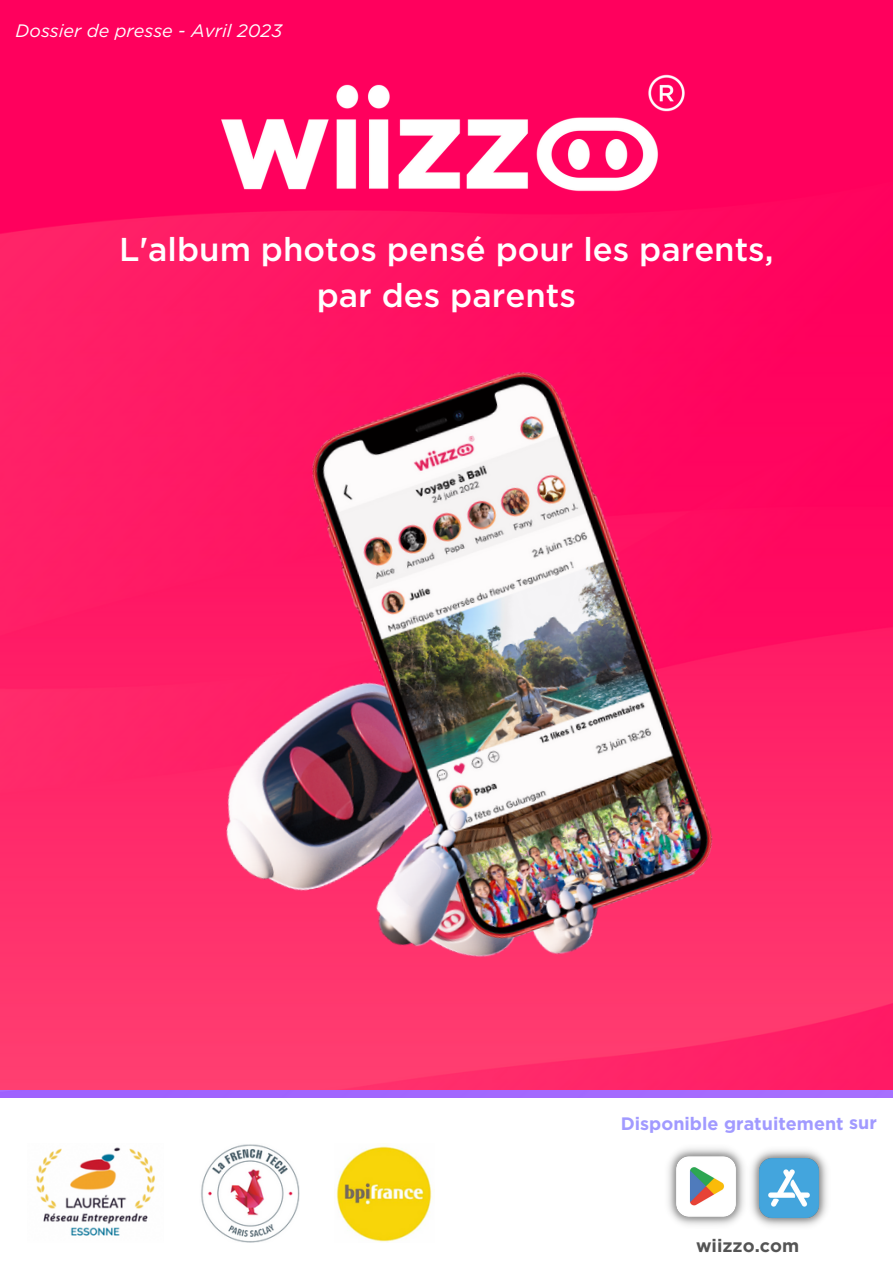
<style>
.page{position:relative;width:893px;height:1264px;background:#fff}
.page>*{position:absolute;margin:0;border:0;box-sizing:border-box;transform-origin:0 0}
.t1{font:500 33px/46px "Gotham";color:#fff;text-align:center}
.t2{font:italic 18px "Gotham";color:#fefefe}
.t3{font:700 18px "Gotham";letter-spacing:-.005em;color:#a19aff}
.t4{font:700 18px "Gotham";color:#545454}
</style>
<div class="page">
<img style="left:0;top:0;width:892px;height:1090px">
<img style="left:179px;top:55px;width:535px;height:163px">
<img style="left:336px;top:1146px;width:96px;height:96px">
<img style="left:201px;top:1144px;width:98px;height:98px">
<div style="left:0;top:1090px;width:892px;height:7px;background:#a267fe"></div>
<img style="left:36px;top:1147px;width:119px;height:89px">
<img style="left:668px;top:1148px;width:76px;height:78px">
<img style="left:751px;top:1150px;width:76px;height:77px">
<img style="left:99px;top:328px;width:694px;height:752px">
<p class="t2" style="left:16px;top:23px;width:268px">Dossier de presse - Avril 2023</p>
<p class="t1" style="left:119px;top:227px;width:656px">L'album photos pensé pour les parents, par des parents</p>
<p class="t3" style="left:620px;top:1115px;width:258px">Disponible gratuitement sur</p>
<p class="t4" style="left:696px;top:1237px;width:104px">wiizzo.com</p>
</div>
